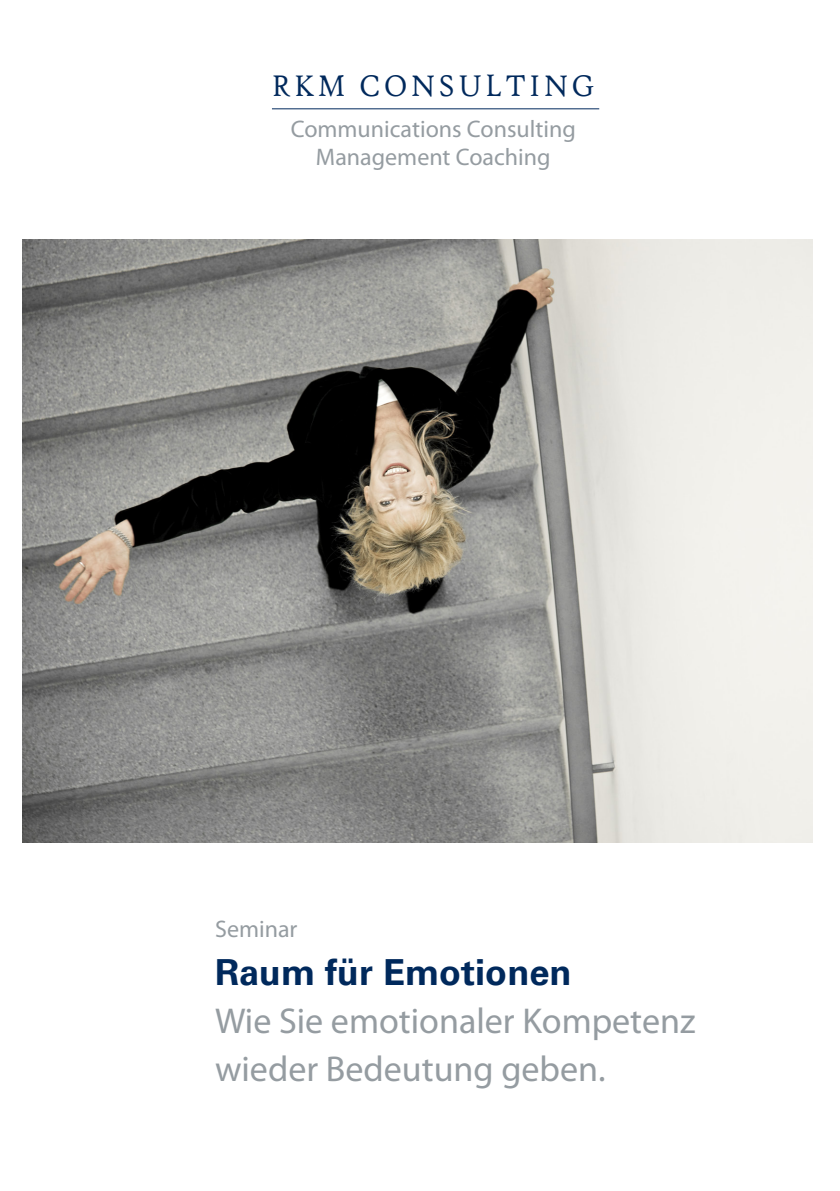
<style>
.page{position:relative;width:840px;height:1191px;background:#fff}
.page>*{position:absolute;margin:0;border:0;box-sizing:border-box;transform-origin:0 0}
.t1{font:36px/48px "Myriad Pro";color:#959ca1}
.t2{font:700 36px "Univers";color:#00295c}
.t3{font:32px "High Tower Text";letter-spacing:.11em;color:#00295c;scale:.9 1}
.t4{font:24px "Myriad Pro";color:#959ca1}
</style>
<div class="page">
<hr style="left:272px;top:108px;width:327px;height:1px;background:#00295c">
<img style="left:22px;top:239px;width:790px;height:603px">
<p class="t3" style="left:272px;top:67px;width:360px">RKM CONSULTING</p>
<p class="t4" style="left:290px;top:114px;width:286px">Communications Consulting</p>
<p class="t4" style="left:316px;top:142px;width:236px">Management Coaching</p>
<p class="t4" style="left:215px;top:914px;width:84px">Seminar</p>
<p class="t2" style="left:215px;top:950px;width:358px">Raum für Emotionen</p>
<p class="t1" style="left:215px;top:996px;width:481px">Wie Sie emotionaler Kompetenz wieder Bedeutung geben.</p>
</div>
